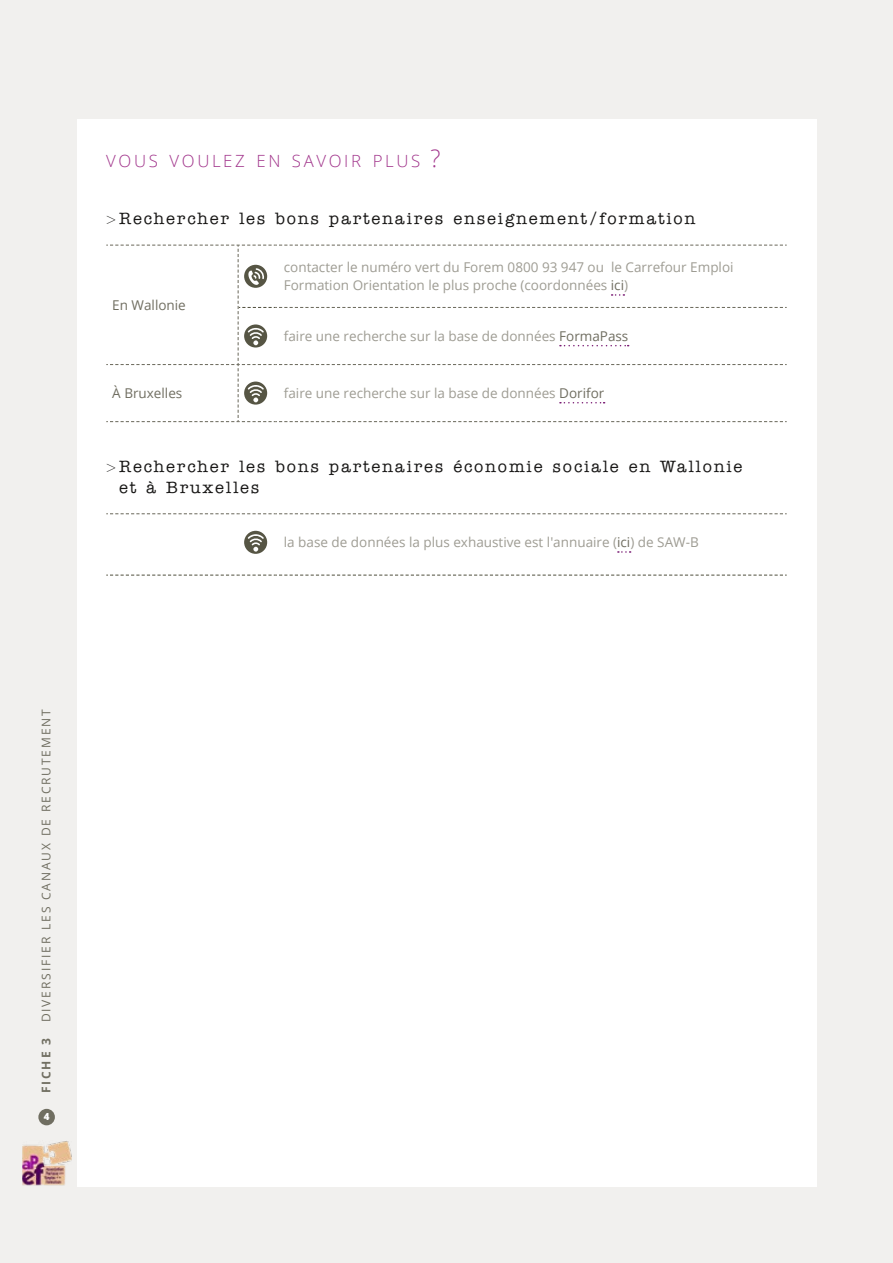
<style>
.page{position:relative;width:893px;height:1263px;background:#f1f0ee}
.page>*{position:absolute;margin:0;border:0;box-sizing:border-box;transform-origin:0 0}
.t1{font:300 16.8px "Open Sans";letter-spacing:.155em;color:#a1348b}
.t2{font:500 16.5px/20.2px "American Typewriter";letter-spacing:.11em;color:#181716}
.t3{font:13.5px/18px "Open Sans";color:#9e9c93}
.t4{font:13.5px "Open Sans";color:#706e61}
.t5{font:12px "Open Sans";letter-spacing:.155em;color:#706e61}
.t6{font:700 12px "Open Sans";letter-spacing:.155em;color:#706e61}
.t7{font:800 9.75px "Open Sans";color:#fff}
.s1{font-size:24px}
.s2{font-weight:300;font-stretch:condensed}
.s3{color:#706e61}
</style>
<div class="page">
<div style="left:38px;top:1109px;width:17px;height:16px;background:#706e61;border-radius:50%"></div>
<img style="left:22px;top:1141px;width:50px;height:44px">
<div style="left:77px;top:119px;width:739px;height:1067px;background:#fff"></div>
<svg style="left:106px;top:513px;width:681px;height:1px"></svg>
<svg style="left:106px;top:575px;width:681px;height:1px"></svg>
<svg style="left:106px;top:245px;width:681px;height:177px"></svg>
<div style="left:244px;top:531px;width:23px;height:23px;background:#565544;border-radius:50%"></div>
<svg style="left:248px;top:534px;width:16px;height:18px"></svg>
<svg style="left:618px;top:551px;width:13px;height:2px"></svg>
<p class="t1" style="left:106px;top:150px;width:336px">VOUS VOULEZ EN SAVOIR PLUS <span class="s1">?</span></p>
<p class="t2" style="left:106px;top:208px;width:591px"><span class="s2">&gt;</span>Rechercher les bons partenaires enseignement/formation</p>
<p class="t4" style="left:112px;top:296px;width:75px">En Wallonie</p>
<p class="t3" style="left:284px;top:258px;width:451px">contacter le numéro vert du Forem 0800 93 947 ou le Carrefour Emploi<br>Formation Orientation le plus proche (coordonnées <span class="s3">ici</span>)</p>
<p class="t3" style="left:284px;top:327px;width:346px">faire une recherche sur la base de données <span class="s3">FormaPass</span></p>
<p class="t4" style="left:112px;top:384px;width:72px">À Bruxelles</p>
<p class="t3" style="left:284px;top:384px;width:322px">faire une recherche sur la base de données <span class="s3">Dorifor</span></p>
<p class="t2" style="left:119px;top:457px;width:625px;text-indent:-13px"><span class="s2">&gt;</span>Rechercher les bons partenaires économie sociale en Wallonie et à Bruxelles</p>
<p class="t3" style="left:284px;top:533px;width:416px">la base de données la plus exhaustive est l'annuaire (<span class="s3">ici</span>) de SAW-B</p>
<p class="t5" style="left:38px;top:1022px;width:315px;rotate:-90deg">DIVERSIFIER LES CANAUX DE RECRUTEMENT</p>
<p class="t6" style="left:38px;top:1093px;width:57px;rotate:-90deg">FICHE 3</p>
<p class="t7" style="left:44px;top:1109px;width:7px">4</p>
</div>
